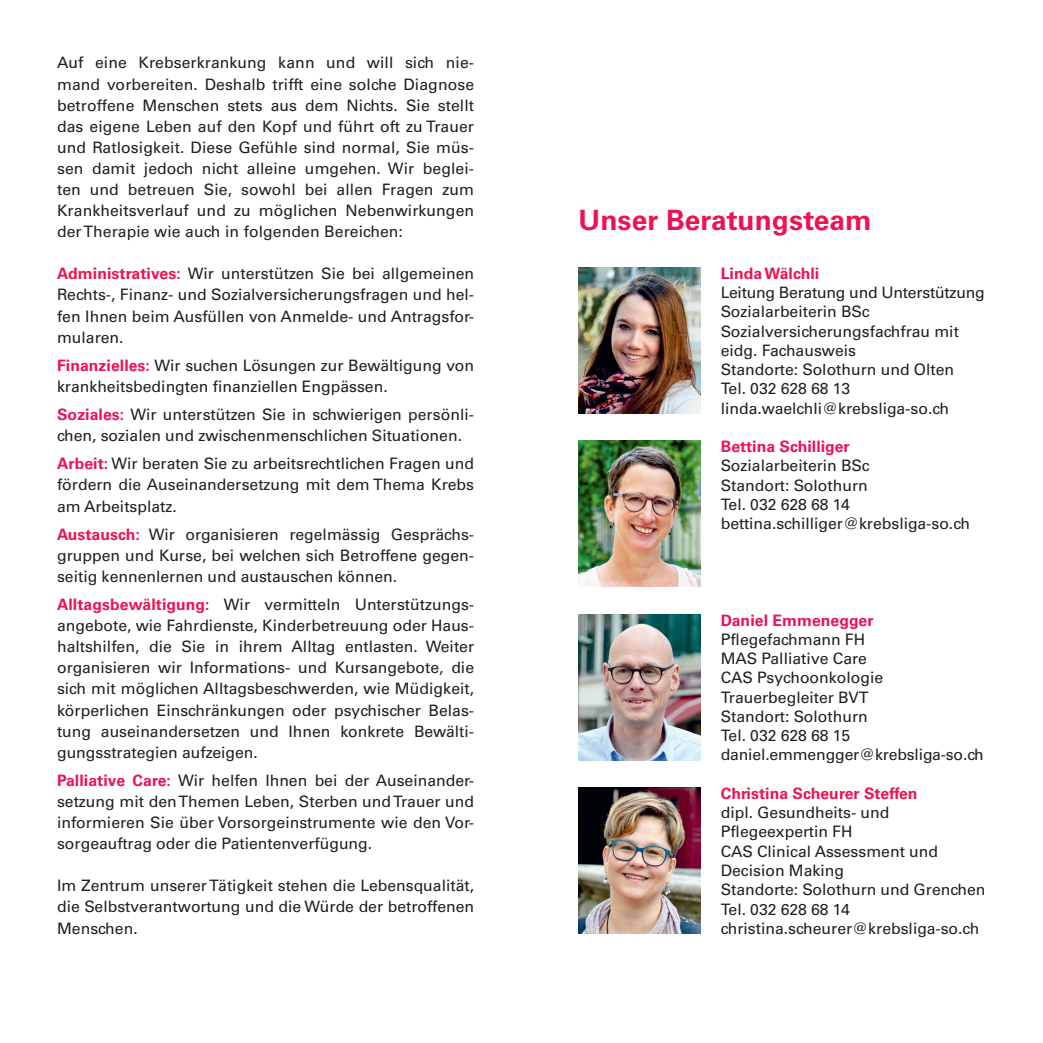
<style>
.page{position:relative;width:1043px;height:1043px;background:#fff}
.page>*{position:absolute;margin:0;border:0;box-sizing:border-box;transform-origin:0 0}
.t1{font:700 28px "Univers LT Std";letter-spacing:.005em;color:#ec1352}
.t2{font:15.75px/21px "Univers LT Std";color:#231f20;text-align:justify}
.t3{font:700 15.75px "Univers LT Std";letter-spacing:.005em;color:#ec1352}
.s1{font-weight:700;color:#ec1352}
</style>
<div class="page">
<img style="left:578px;top:267px;width:122px;height:146px">
<img style="left:578px;top:440px;width:122px;height:146px">
<img style="left:578px;top:614px;width:122px;height:146px">
<img style="left:578px;top:787px;width:122px;height:146px">
<p class="t2" style="left:57px;top:52px;width:418px">Auf eine Krebserkrankung kann und will sich nie&shy;mand vorbereiten. Deshalb trifft eine solche Diagnose betroffene Menschen stets aus dem Nichts. Sie stellt das eigene Leben auf den Kopf und führt oft zu Trauer und Ratlosigkeit. Diese Gefühle sind normal, Sie müs&shy;sen damit jedoch nicht alleine umgehen. Wir beglei&shy;ten und betreuen Sie, sowohl bei allen Fragen zum Krankheitsverlauf und zu möglichen Nebenwirkungen der Therapie wie auch in folgenden Bereichen:</p>
<p class="t2" style="left:57px;top:263px;width:418px"><span class="s1">Administratives:</span> Wir unterstützen Sie bei allgemeinen Rechts-, Finanz- und Sozialversicherungsfragen und hel&shy;fen Ihnen beim Ausfüllen von Anmelde- und Antragsfor&shy;mularen.</p>
<p class="t2" style="left:57px;top:354px;width:418px"><span class="s1">Finanzielles:</span> Wir suchen Lösungen zur Bewältigung von krankheitsbedingten finanziellen Engpässen.</p>
<p class="t2" style="left:57px;top:404px;width:418px"><span class="s1">Soziales:</span> Wir unterstützen Sie in schwierigen persönli&shy;chen, sozialen und zwischenmenschlichen Situationen.</p>
<p class="t2" style="left:57px;top:453px;width:418px"><span class="s1">Arbeit:</span> Wir beraten Sie zu arbeitsrechtlichen Fragen und fördern die Auseinandersetzung mit dem Thema Krebs am Arbeitsplatz.</p>
<p class="t2" style="left:57px;top:523px;width:418px"><span class="s1">Austausch:</span> Wir organisieren regelmässig Gesprächs&shy;gruppen und Kurse, bei welchen sich Betroffene gegen&shy;seitig kennenlernen und austauschen können.</p>
<p class="t2" style="left:57px;top:594px;width:418px"><span class="s1">Alltagsbewältigung:</span> Wir vermitteln Unterstützungs&shy;angebote, wie Fahrdienste, Kinderbetreuung oder Haus&shy;haltshilfen, die Sie in ihrem Alltag entlasten. Weiter organisieren wir Informations- und Kursangebote, die sich mit möglichen Alltagsbeschwerden, wie Müdigkeit, körperlichen Einschränkungen oder psychischer Belas&shy;tung auseinandersetzen und Ihnen konkrete Bewälti&shy;gungsstrategien aufzeigen.</p>
<p class="t2" style="left:57px;top:769px;width:418px"><span class="s1">Palliative Care:</span> Wir helfen Ihnen bei der Auseinander&shy;setzung mit den Themen Leben, Sterben und Trauer und informieren Sie über Vorsorgeinstrumente wie den Vor&shy;sorgeauftrag oder die Patientenverfügung.</p>
<p class="t2" style="left:57px;top:875px;width:418px">Im Zentrum unserer Tätigkeit stehen die Lebensqualität, die Selbstverantwortung und die Würde der betroffenen Menschen.</p>
<h1 class="t1" style="left:578px;top:204px;width:295px">Unser Beratungsteam</h1>
<p class="t3" style="left:720px;top:264px;width:100px">Linda Wälchli</p>
<p class="t2" style="left:720px;top:283px;width:265px;line-height:19.2px;text-align:left">Leitung Beratung und Unterstützung<br>Sozialarbeiterin BSc<br>Sozialversicherungsfachfrau mit eidg. Fachausweis<br>Standorte: Solothurn und Olten<br>Tel. 032 628 68 13 linda.waelchli@krebsliga-so.ch</p>
<p class="t3" style="left:720px;top:437px;width:130px">Bettina Schilliger</p>
<p class="t2" style="left:720px;top:456px;width:251px;line-height:19.2px;text-align:left">Sozialarbeiterin BSc<br>Standort: Solothurn<br>Tel. 032 628 68 14 bettina.schilliger@krebsliga-so.ch</p>
<p class="t3" style="left:720px;top:610px;width:154px">Daniel Emmenegger</p>
<p class="t2" style="left:720px;top:629px;width:264px;line-height:19.2px;text-align:left">Pflegefachmann FH<br>MAS Palliative Care<br>CAS Psychoonkologie<br>Trauerbegleiter BVT<br>Standort: Solothurn<br>Tel. 032 628 68 15 daniel.emmengger@krebsliga-so.ch</p>
<p class="t3" style="left:720px;top:783px;width:198px">Christina Scheurer Steffen</p>
<p class="t2" style="left:720px;top:802px;width:266px;line-height:19.2px;text-align:left">dipl. Gesundheits- und<br>Pflegeexpertin FH<br>CAS Clinical Assessment und<br>Decision Making<br>Standorte: Solothurn und Grenchen<br>Tel. 032 628 68 14 christina.scheurer@krebsliga-so.ch</p>
</div>
